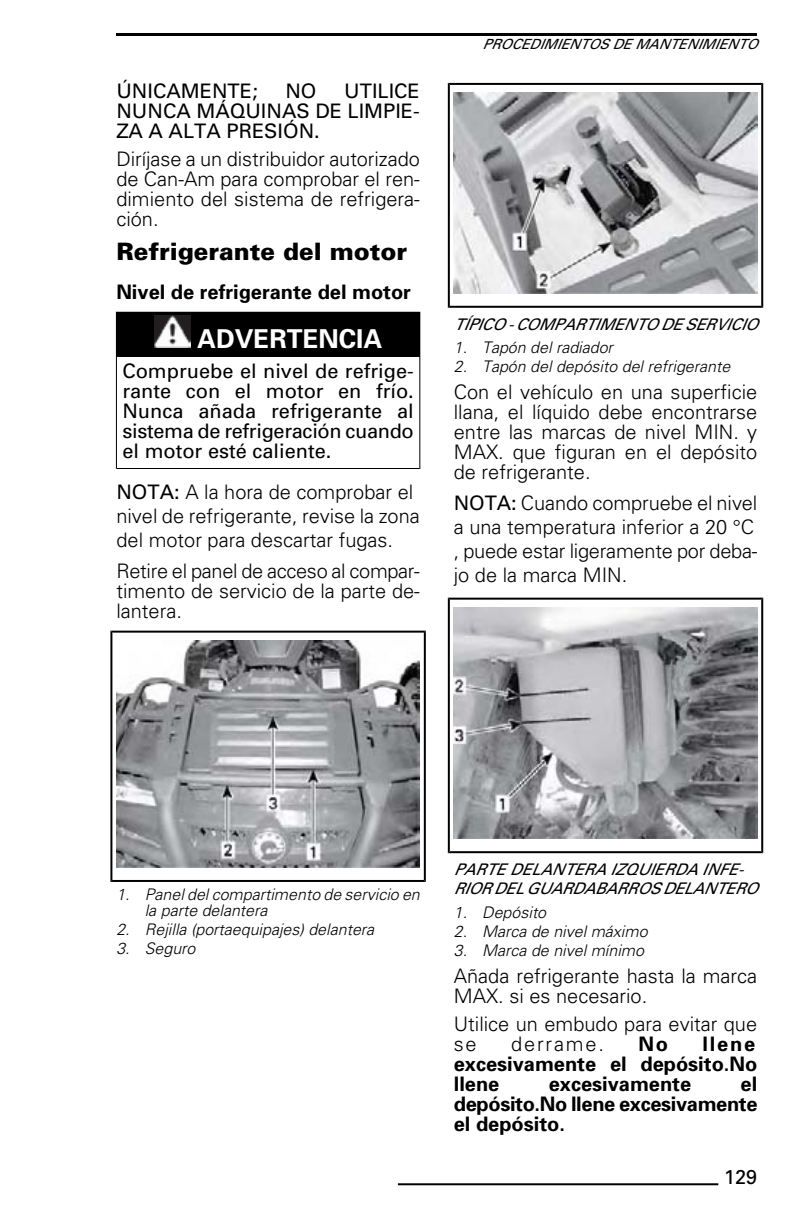
<style>
.page{position:relative;width:793px;height:1223px;background:#fff}
.page>*{position:absolute;margin:0;border:0;box-sizing:border-box;transform-origin:0 0}
.t1{font:700 26px "Univers";color:#fff}
.t2{font:900 24px "Univers";color:#000}
.t3{font:300 20px/20px "Univers";color:#000}
.t4{font:20px/20px "Univers";color:#000;text-align:justify}
.t5{font:700 20px/20px "Univers";color:#000;text-align:justify}
.t6{font:300 20px "Univers";letter-spacing:.09em;color:#000}
.t7{font:italic 300 16px/16px "Univers";color:#000}
.t8{font:italic 16px/19.2px "Univers";letter-spacing:-.01em;color:#000}
.t9{font:italic 14px "Univers";color:#000}
.s1{font-weight:400}
</style>
<div class="page">
<svg style="left:116px;top:312px;width:304px;height:157px"></svg>
<img style="left:154px;top:316px;width:36px;height:32px">
<svg style="left:110px;top:630px;width:316px;height:252px"></svg>
<img style="left:116px;top:640px;width:304px;height:227px">
<svg style="left:448px;top:83px;width:315px;height:225px"></svg>
<img style="left:454px;top:92px;width:303px;height:201px">
<svg style="left:448px;top:598px;width:315px;height:255px"></svg>
<img style="left:454px;top:607px;width:303px;height:231px">
<hr style="left:398px;top:1183px;width:320px;height:2px;background:#000">
<hr style="left:116px;top:33px;width:641px;height:2px;background:#000">
<p class="t4" style="left:116px;top:83px;width:143px">ÚNICAMENTE;</p>
<p class="t4" style="left:285px;top:83px;width:33px">NO</p>
<p class="t4" style="left:116px;top:83px;width:305px;text-indent:228px">UTILICE NUNCA MÁQUINAS DE LIMPIE-ZA A ALTA PRESIÓN.</p>
<p class="t3" style="left:116px;top:151px;width:305px;text-align:justify">Diríjase a un distribuidor autorizado de Can-Am para comprobar el ren&shy;dimiento del sistema de refrigera&shy;ción.</p>
<p class="t2" style="left:116px;top:242px;width:292px">Refrigerante del motor</p>
<p class="t5" style="left:116px;top:284px;width:296px">Nivel de refrigerante del motor</p>
<h1 class="t1" style="left:197px;top:329px;width:186px">ADVERTENCIA</h1>
<p class="t4" style="left:122px;top:362px;width:293px">Compruebe el nivel de refrige&shy;rante con el motor en frío.<br>Nunca añada refrigerante al sistema de refrigeración cuando el motor esté caliente.</p>
<p class="t3" style="left:116px;top:482px;width:305px;line-height:24px"><span class="s1">NOTA:</span> A la hora de comprobar el nivel de refrigerante, revise la zona del motor para descartar fugas.</p>
<p class="t3" style="left:116px;top:562px;width:305px;text-align:justify">Retire el panel de acceso al compar&shy;timento de servicio de la parte de&shy;lantera.</p>
<p class="t9" style="left:483px;top:39px;width:276px">PROCEDIMIENTOS DE MANTENIMIENTO</p>
<p class="t8" style="left:454px;top:316px;width:305px">TÍPICO -COMPARTIMENTO DE SERVICIO</p>
<p class="t7" style="left:454px;top:341px;width:164px">1. Tapón del radiador</p>
<p class="t7" style="left:454px;top:360px;width:281px">2. Tapón del depósito del refrigerante</p>
<p class="t3" style="left:454px;top:384px;width:305px;text-align:justify">Con el vehículo en una superficie llana, el líquido debe encontrarse entre las marcas de nivel MIN. y MAX. que figuran en el depósito de refrigerante.</p>
<p class="t3" style="left:454px;top:493px;width:305px;line-height:24px"><span class="s1">NOTA:</span> Cuando compruebe el nivel a una temperatura inferior a 20 °C , puede estar ligeramente por deba&shy;jo de la marca MIN.</p>
<p class="t7" style="left:145px;top:888px;width:280px;text-indent:-28px">1. Paneldelcompartimento de servicio en la parte delantera</p>
<p class="t7" style="left:116px;top:923px;width:262px">2. Rejilla (portaequipajes) delantera</p>
<p class="t7" style="left:116px;top:942px;width:84px">3. Seguro</p>
<p class="t8" style="left:454px;top:861px;width:305px">PARTE DELANTERA IZQUIERDA INFE-<br>RIOR DEL GUARDABARROS DELANTERO</p>
<p class="t7" style="left:454px;top:905px;width:97px">1. Depósito</p>
<p class="t7" style="left:454px;top:924px;width:198px">2. Marca de nivel máximo</p>
<p class="t7" style="left:454px;top:943px;width:195px">3. Marca de nivel mínimo</p>
<p class="t3" style="left:454px;top:967px;width:305px">Añada refrigerante hasta la marca<br>MAX. si es necesario.</p>
<p class="t3" style="left:454px;top:1015px;width:305px">Utilice un embudo para evitar que se</p>
<p class="t5" style="left:454px;top:1035px;width:305px;text-indent:249px">llene excesivamente el depósito.No llene</p>
<p class="t6" style="left:511px;top:1036px;width:94px">derrame.</p>
<p class="t5" style="left:638px;top:1035px;width:31px">No</p>
<p class="t5" style="left:454px;top:1075px;width:305px;text-indent:287px">el depósito.No llene excesivamente el depósito.</p>
<p class="t4" style="left:724px;top:1169px;width:35px">129</p>
<p class="t5" style="left:549px;top:1075px;width:144px">excesivamente</p>
</div>
